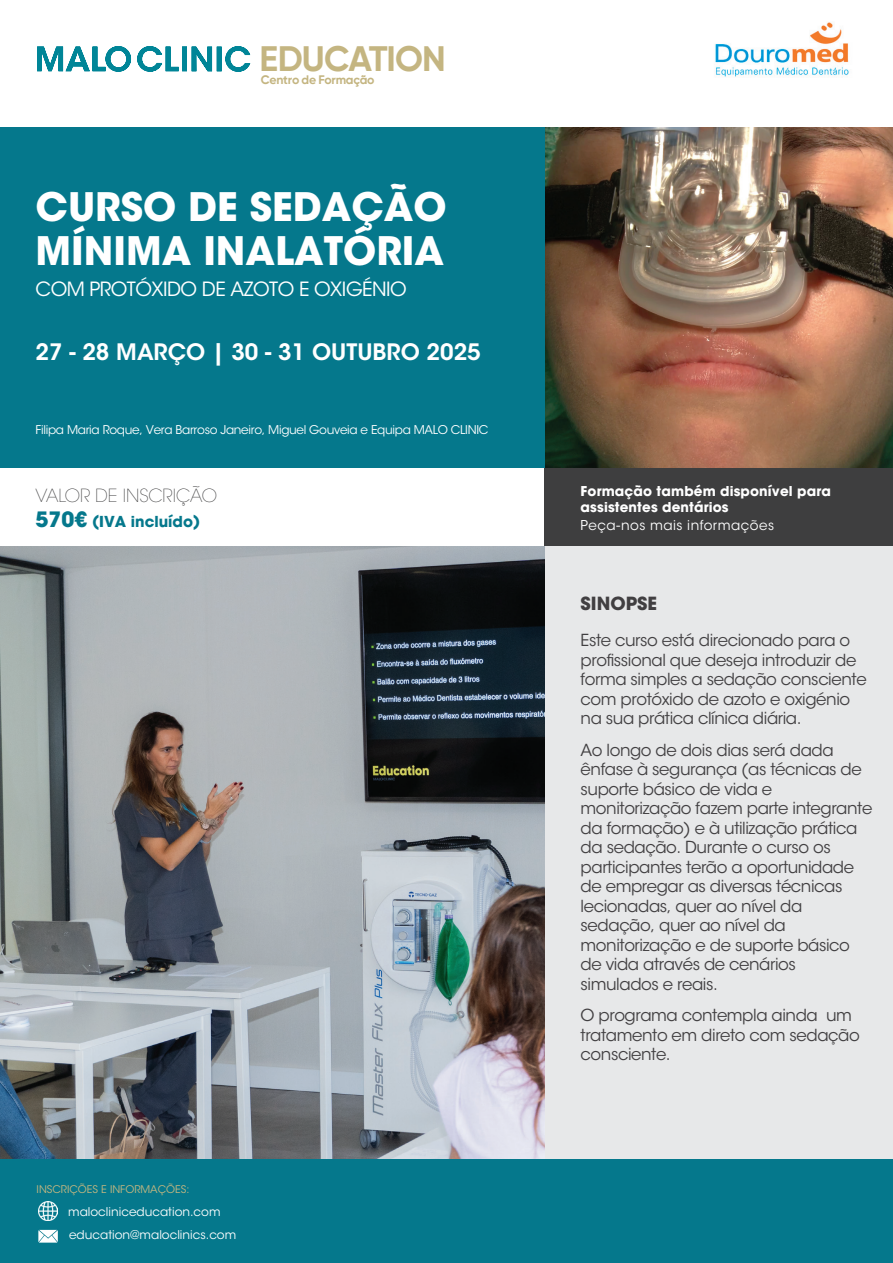
<style>
.page{position:relative;width:893px;height:1263px;background:#fff}
.page>*{position:absolute;margin:0;border:0;box-sizing:border-box;transform-origin:0 0}
.t1{font:700 39px/43.5px "ITC Avant Garde Std";color:#fff}
.t2{font:700 35.25px "Gilroy";letter-spacing:-.025em;color:#c4b581}
.t3{font:600 22.5px "ITC Avant Garde Std";color:#fff}
.t4{font:19.5px "ITC Avant Garde Std";letter-spacing:-.025em;color:#fff}
.t5{font:200 18px "ITC Avant Garde Std";color:#3e3e3f}
.t6{font:700 18px "ITC Avant Garde Std";color:#413f41}
.t7{font:16.5px/19.5px "ITC Avant Garde Std";letter-spacing:-.025em;color:#413f41}
.t8{font:700 15px "ITC Avant Garde Std";color:#05788c}
.t9{font:700 13.5px/16.2px "ITC Avant Garde Std";letter-spacing:.01em;color:#fff}
.t10{font:13.5px "ITC Avant Garde Std";letter-spacing:.035em;color:#fff}
.t11{font:700 12.3px "Gilroy";letter-spacing:-.02em;color:#c4b581}
.t12{font:12px "ITC Avant Garde Std";letter-spacing:-.025em;color:#fff}
.t13{font:12px "ITC Avant Garde Std";color:#fff}
.t14{font:10.5px "ITC Avant Garde Std";color:#c3b680}
.s1{font-size:21px}
</style>
<div class="page">
<img style="left:544px;top:128px;width:349px;height:340px">
<div style="left:0;top:128px;width:544px;height:1037px;background:#05788c"></div>
<img style="left:0;top:545px;width:545px;height:614px">
<div style="left:545px;top:535px;width:348px;height:659px;background:#e7e8e9"></div>
<div style="left:0;top:1159px;width:893px;height:104px;background:#05788c"></div>
<svg style="left:38px;top:1230px;width:20px;height:12px"></svg>
<div style="left:0;top:468px;width:893px;height:77px;background:#fff"></div>
<div style="left:544px;top:468px;width:349px;height:77px;background:#3e3e3f"></div>
<img style="left:39px;top:1202px;width:19px;height:19px">
<img style="left:715px;top:22px;width:134px;height:55px">
<svg style="left:37px;top:46px;width:213px;height:26px"></svg>
<h2 class="t2" style="left:259px;top:37px;width:188px">EDUCATION</h2>
<p class="t11" style="left:261px;top:72px;width:115px">Centro de Formação</p>
<h1 class="t1" style="left:36px;top:185px;width:412px">CURSO DE SEDAÇÃO<br>MÍNIMA INALATÓRIA</h1>
<p class="t4" style="left:36px;top:277px;width:373px">COM PROTÓXIDO DE AZOTO E OXIGÉNIO</p>
<h3 class="t3" style="left:36px;top:338px;width:447px">27 - 28 MARÇO | 30 - 31 OUTUBRO 2025</h3>
<p class="t12" style="left:36px;top:423px;width:454px">Filipa Maria Roque, Vera Barroso Janeiro, Miguel Gouveia e Equipa MALO CLINIC</p>
<p class="t5" style="left:36px;top:485px;width:183px">VALOR DE INSCRIÇÃO</p>
<p class="t8" style="left:36px;top:512px;width:166px"><span class="s1">570€</span> (IVA incluído)</p>
<p class="t14" style="left:37px;top:1183px;width:154px">INSCRIÇÕES E INFORMAÇÕES:</p>
<p class="t13" style="left:68px;top:1204px;width:154px">malocliniceducation.com</p>
<p class="t13" style="left:69px;top:1227px;width:169px">education@maloclinics.com</p>
<p class="t9" style="left:581px;top:483px;width:252px">Formação também disponível para assistentes dentários</p>
<p class="t10" style="left:581px;top:517px;width:195px">Peça-nos mais informações</p>
<p class="t6" style="left:581px;top:592px;width:78px">SINOPSE</p>
<p class="t7" style="left:581px;top:631px;width:288px">Este curso está direcionado para o profissional que deseja introduzir de forma simples a sedação consciente com protóxido de azoto e oxigénio na sua prática clínica diária.</p>
<p class="t7" style="left:581px;top:740px;width:293px">Ao longo de dois dias será dada ênfase à segurança (as técnicas de suporte básico de vida e monitorização fazem parte integrante da formação) e à utilização prática da sedação. Durante o curso os participantes terão a oportunidade de empregar as diversas técnicas lecionadas, quer ao nível da sedação, quer ao nível da monitorização e de suporte básico de vida através de cenários simulados e reais.</p>
<p class="t7" style="left:581px;top:1006px;width:281px">O programa contempla ainda um tratamento em direto com sedação consciente.</p>
</div>
